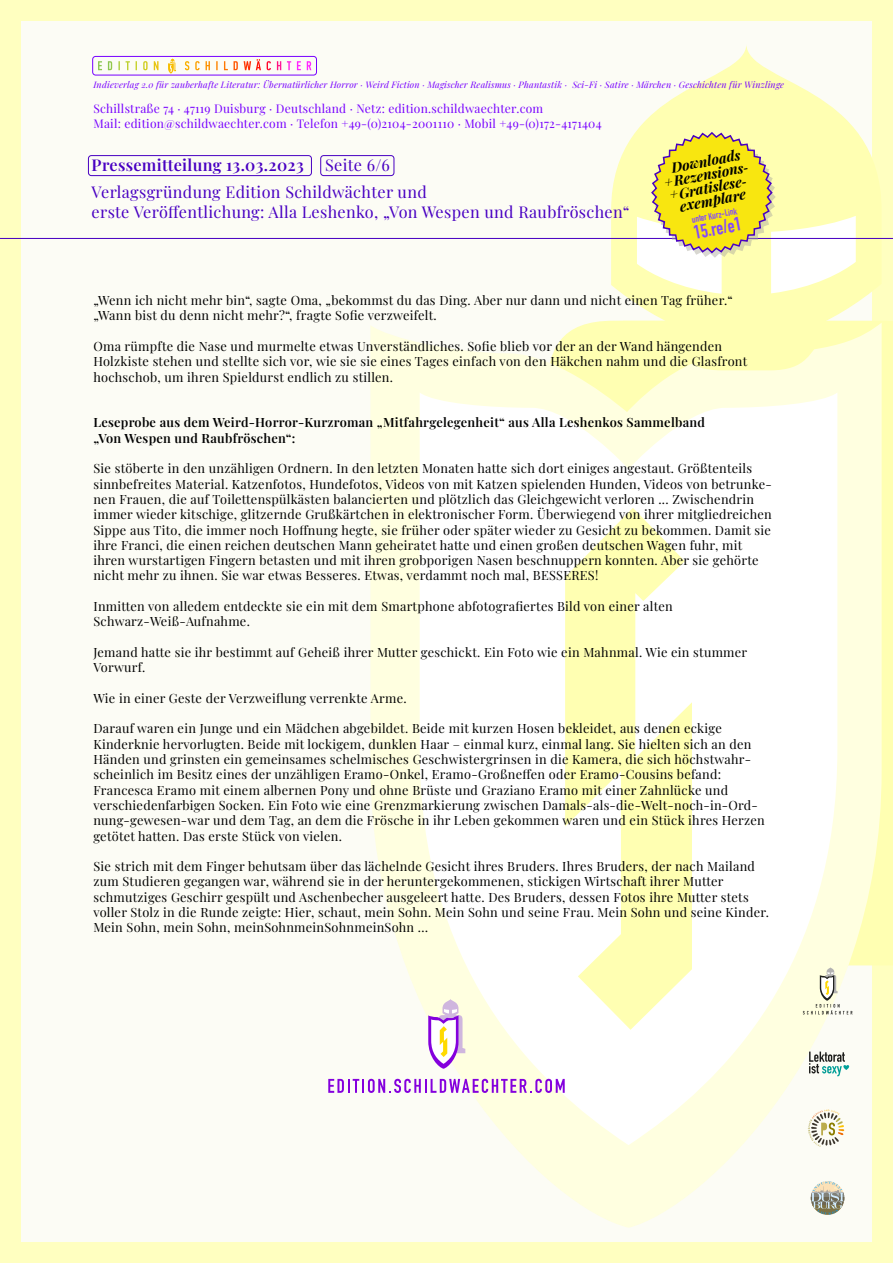
<style>
.page{position:relative;width:893px;height:1263px;background:#ffffc0}
.page>*{position:absolute;margin:0;border:0;box-sizing:border-box;transform-origin:0 0}
.t1{font:700 19.05px "DIN Condensed";color:#8147ff}
.t2{font:16.2px/19.5px "Playfair Display";letter-spacing:.02em;color:#4800c2}
.t3{font:600 16.2px "Playfair Display";letter-spacing:.02em;color:#4800c2}
.t4{font:italic 700 14.1px/13.2px "Playfair Display";color:#000;text-align:center}
.t5{font:12.75px/15.3px "Playfair Display";letter-spacing:.02em;color:#000}
.t6{font:600 12.75px/15.3px "Playfair Display";letter-spacing:.02em;color:#000}
.t7{font:12px/14.4px "Playfair Display";letter-spacing:.02em;color:#70f}
.t8{font:700 9.3px "DIN Condensed";color:#8147ff}
.t9{font:italic 9px "Playfair Display";letter-spacing:.02em;color:#70f}
</style>
<div class="page">
<div style="left:21px;top:21px;width:851px;height:1221px;background:#fcfcf5"></div>
<div style="left:92px;top:56px;width:225px;height:19px;border:1px solid #70f;border-radius:3px"></div>
<svg style="left:170px;top:58px;width:101px;height:13px"></svg>
<div style="left:591px;top:321px;width:302px;height:644px;background:#ffffb2"></div>
<svg style="left:370px;top:323px;width:512px;height:905px;fill:#ffffe0"></svg>
<svg style="left:420px;top:392px;width:417px;height:753px;fill:#fff"></svg>
<svg style="left:565px;top:508px;width:127px;height:522px;fill:#ffffb2"></svg>
<svg style="left:611px;top:46px;width:271px;height:324px;fill:#ffffb2"></svg>
<svg style="left:803px;top:967px;width:49px;height:47px"></svg>
<svg style="left:808px;top:1109px;width:36px;height:38px"></svg>
<svg style="left:809px;top:1051px;width:41px;height:25px"></svg>
<svg style="left:811px;top:1181px;width:33px;height:34px"></svg>
<hr style="left:0;top:238px;width:893px;height:1px;background:#4800c2">
<svg style="left:637px;top:131px;width:219px;height:163px"></svg>
<svg style="left:428px;top:999px;width:37px;height:70px"></svg>
<svg style="left:328px;top:1079px;width:237px;height:14px"></svg>
<div style="left:88px;top:155px;width:224px;height:21px;border:1px solid #4800c2;border-radius:3px"></div>
<div style="left:320px;top:155px;width:74px;height:21px;border:1px solid #4800c2;border-radius:3px"></div>
<p class="t9" style="left:93px;top:78px;width:692px">Indieverlag 2.0 für zauberhafte Literatur: Übernatürlicher Horror · Weird Fiction · Magischer Realismus · Phantastik · Sci-Fi · Satire · Märchen · Geschichten für Winzlinge</p>
<p class="t7" style="left:93px;top:100px;width:510px">Schillstraße 74 · 47119 Duisburg · Deutschland · Netz: edition.schildwaechter.com<br>Mail: edition@schildwaechter.com · Telefon +49-(0)2104-2001110 · Mobil +49-(0)172-4171404</p>
<p class="t3" style="left:92px;top:152px;width:214px">Pressemitteilung 13.03.2023</p>
<p class="t2" style="left:92px;top:181px;width:539px">Verlagsgründung Edition Schildwächter und<br>erste Veröffentlichung: Alla Leshenko, „Von Wespen und Raubfröschen“</p>
<p class="t2" style="left:325px;top:154px;width:66px">Seite 6/6</p>
<p class="t4" style="left:660px;top:162px;width:87px;rotate:-11deg">Downloads +Rezensions-+Gratislese&shy;exemplare</p>
<p class="t8" style="left:691px;top:213px;width:47px;rotate:-11deg">unter Kurz-Link</p>
<h1 class="t1" style="left:691px;top:220px;width:50px;rotate:-11deg">15.re/e1</h1>
<p class="t5" style="left:93px;top:291px;width:641px">„Wenn ich nicht mehr bin“, sagte Oma, „bekommst du das Ding. Aber nur dann und nicht einen Tag früher.“ „Wann bist du denn nicht mehr?“, fragte Sofie verzweifelt.</p>
<p class="t5" style="left:93px;top:337px;width:655px">Oma rümpfte die Nase und murmelte etwas Unverständliches. Sofie blieb vor der an der Wand hängenden<br>Holzkiste stehen und stellte sich vor, wie sie sie eines Tages einfach von den Häkchen nahm und die Glasfront hochschob, um ihren Spieldurst endlich zu stillen.</p>
<p class="t6" style="left:93px;top:414px;width:613px">Leseprobe aus dem Weird-Horror-Kurzroman „Mitfahrgelegenheit“ aus Alla Leshenkos Sammelband „Von Wespen und Raubfröschen“:</p>
<p class="t5" style="left:93px;top:460px;width:680px">Sie stöberte in den unzähligen Ordnern. In den letzten Monaten hatte sich dort einiges angestaut. Größtenteils sinnbefreites Material. Katzenfotos, Hundefotos, Videos von mit Katzen spielenden Hunden, Videos von betrunke&shy;nen Frauen, die auf Toilettenspülkästen balancierten und plötzlich das Gleichgewicht verloren ... Zwischendrin immer wieder kitschige, glitzernde Grußkärtchen in elektronischer Form. Überwiegend von ihrer mitgliedreichen Sippe aus Tito, die immer noch Hoffnung hegte, sie früher oder später wieder zu Gesicht zu bekommen. Damit sie ihre Franci, die einen reichen deutschen Mann geheiratet hatte und einen großen deutschen Wagen fuhr, mit ihren wurstartigen Fingern betasten und mit ihren grobporigen Nasen beschnuppern konnten. Aber sie gehörte nicht mehr zu ihnen. Sie war etwas Besseres. Etwas, verdammt noch mal, BESSERES!</p>
<p class="t5" style="left:93px;top:597px;width:581px">Inmitten von alledem entdeckte sie ein mit dem Smartphone abfotografiertes Bild von einer alten<br>Schwarz-Weiß-Aufnahme.</p>
<p class="t5" style="left:93px;top:643px;width:655px">Jemand hatte sie ihr bestimmt auf Geheiß ihrer Mutter geschickt. Ein Foto wie ein Mahnmal. Wie ein stummer<br>Vorwurf.</p>
<p class="t5" style="left:93px;top:689px;width:315px">Wie in einer Geste der Verzweiflung verrenkte Arme.</p>
<p class="t5" style="left:93px;top:720px;width:673px">Darauf waren ein Junge und ein Mädchen abgebildet. Beide mit kurzen Hosen bekleidet, aus denen eckige Kinderknie hervorlugten. Beide mit lockigem, dunklen Haar – einmal kurz, einmal lang. Sie hielten sich an den Händen und grinsten ein gemeinsames schelmisches Geschwistergrinsen in die Kamera, die sich höchstwahr&shy;scheinlich im Besitz eines der unzähligen Eramo-Onkel, Eramo-Großneffen oder Eramo-Cousins befand:<br>Francesca Eramo mit einem albernen Pony und ohne Brüste und Graziano Eramo mit einer Zahnlücke und verschiedenfarbigen Socken. Ein Foto wie eine Grenzmarkierung zwischen Damals-als-die-Welt-noch-in-Ord&shy;nung-gewesen-war und dem Tag, an dem die Frösche in ihr Leben gekommen waren und ein Stück ihres Herzen getötet hatten. Das erste Stück von vielen.</p>
<p class="t5" style="left:93px;top:858px;width:677px">Sie strich mit dem Finger behutsam über das lächelnde Gesicht ihres Bruders. Ihres Bruders, der nach Mailand zum Studieren gegangen war, während sie in der heruntergekommenen, stickigen Wirtschaft ihrer Mutter schmutziges Geschirr gespült und Aschenbecher ausgeleert hatte. Des Bruders, dessen Fotos ihre Mutter stets voller Stolz in die Runde zeigte: Hier, schaut, mein Sohn. Mein Sohn und seine Frau. Mein Sohn und seine Kinder.<br>Mein Sohn, mein Sohn, meinSohnmeinSohnmeinSohn …</p>
</div>
